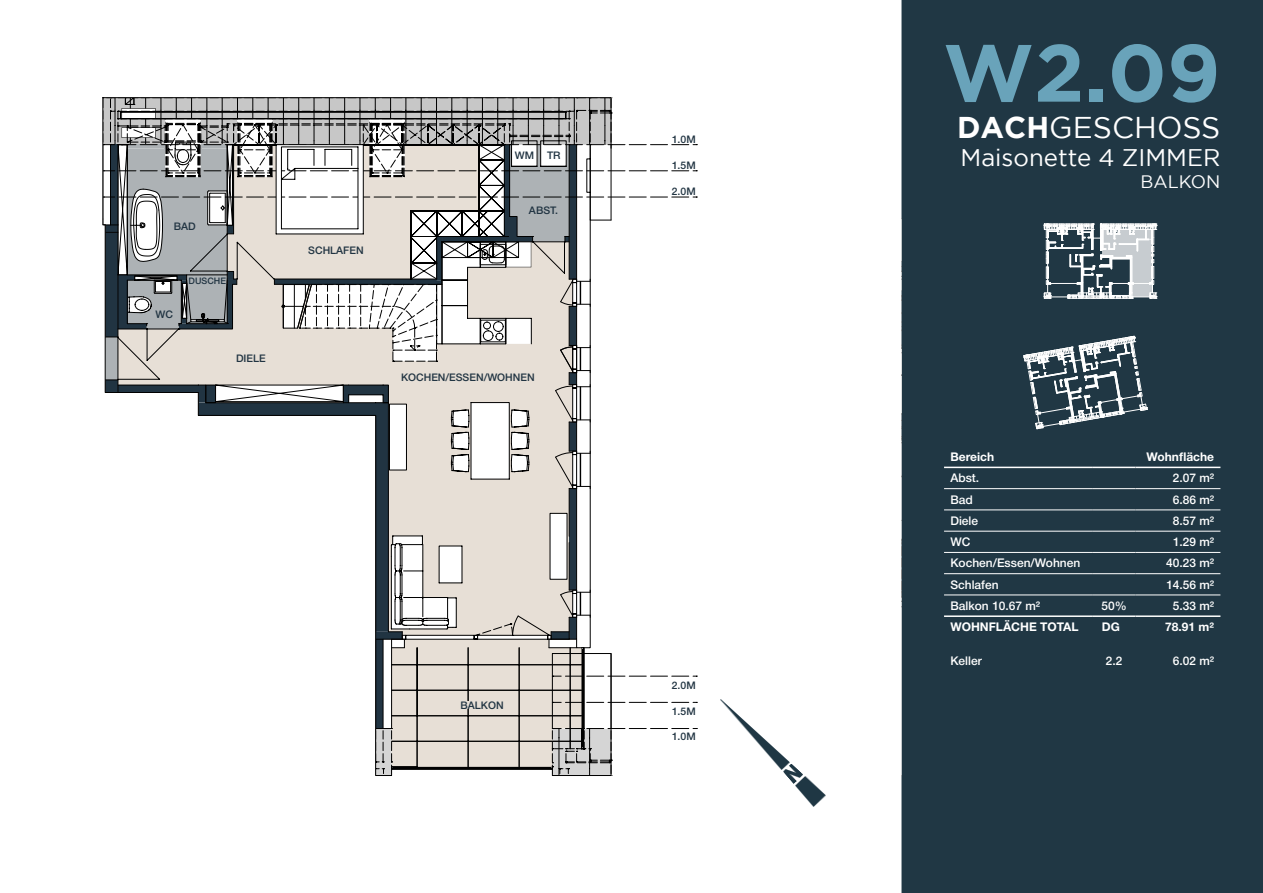
<style>
.page{position:relative;width:1263px;height:893px;background:#fff}
.page>*{position:absolute;margin:0;border:0;box-sizing:border-box;transform-origin:0 0}
.t1{font:700 81px "Gotham";color:#69a3ba}
.t2{font:30px "Gotham";color:#fff}
.t3{font:24px "Gotham";color:#fff}
.t4{font:18px "Gotham";color:#fff}
.t5{font:16.35px "Arial";color:#fff}
.t6{font:condensed 12px "Helvetica Neue";color:#fff}
.t7{font:700 12px "Helvetica Neue";color:#fff}
.t8{font:condensed 10.5px "Helvetica Neue";color:#213442}
.t9{font:condensed 9px "Helvetica Neue";color:#213442}
.s1{font-weight:700}
</style>
<div class="page">
<div style="left:901px;top:0;width:362px;height:893px;background:#203744"></div>
<svg style="left:1163px;top:594px;width:12px;height:1px"></svg>
<svg style="left:1002px;top:594px;width:13px;height:1px"></svg>
<svg style="left:901px;top:97px;width:1px;height:679px"></svg>
<svg style="left:102px;top:97px;width:596px;height:679px"></svg>
<svg style="left:1023px;top:223px;width:135px;height:206px"></svg>
<hr style="left:944px;top:488px;width:149px;height:1px;background:#fff">
<hr style="left:1093px;top:488px;width:42px;height:1px;background:#fff">
<hr style="left:1135px;top:488px;width:85px;height:1px;background:#fff">
<hr style="left:944px;top:509px;width:149px;height:1px;background:#fff">
<hr style="left:1093px;top:509px;width:42px;height:1px;background:#fff">
<hr style="left:1135px;top:509px;width:85px;height:1px;background:#fff">
<hr style="left:944px;top:531px;width:149px;height:1px;background:#fff">
<hr style="left:1093px;top:531px;width:42px;height:1px;background:#fff">
<hr style="left:1135px;top:531px;width:85px;height:1px;background:#fff">
<hr style="left:944px;top:552px;width:149px;height:1px;background:#fff">
<hr style="left:1093px;top:552px;width:42px;height:1px;background:#fff">
<hr style="left:1135px;top:552px;width:85px;height:1px;background:#fff">
<hr style="left:944px;top:573px;width:149px;height:1px;background:#fff">
<hr style="left:1093px;top:573px;width:42px;height:1px;background:#fff">
<hr style="left:1135px;top:573px;width:85px;height:1px;background:#fff">
<hr style="left:944px;top:595px;width:149px;height:1px;background:#fff">
<hr style="left:1093px;top:595px;width:42px;height:1px;background:#fff">
<hr style="left:1135px;top:595px;width:85px;height:1px;background:#fff">
<hr style="left:944px;top:615px;width:149px;height:2px;background:#fff">
<hr style="left:1093px;top:615px;width:42px;height:2px;background:#fff">
<hr style="left:1135px;top:615px;width:85px;height:2px;background:#fff">
<hr style="left:944px;top:467px;width:149px;height:1px;background:#fff">
<hr style="left:1093px;top:467px;width:42px;height:1px;background:#fff">
<hr style="left:1135px;top:467px;width:85px;height:1px;background:#fff">
<svg style="left:720px;top:699px;width:105px;height:108px"></svg>
<div style="left:460px;top:701px;width:44px;height:8px;background:#e7dfd6"></div>
<p class="t8" style="left:174px;top:217px;width:23px">BAD</p>
<p class="t8" style="left:156px;top:305px;width:19px">WC</p>
<p class="t9" style="left:189px;top:274px;width:39px">DUSCHE</p>
<p class="t8" style="left:236px;top:350px;width:31px">DIELE</p>
<p class="t8" style="left:308px;top:242px;width:57px">SCHLAFEN</p>
<p class="t8" style="left:515px;top:147px;width:47px">WM TR</p>
<p class="t8" style="left:529px;top:202px;width:31px">ABST.</p>
<p class="t8" style="left:401px;top:369px;width:135px">KOCHEN/ESSEN/WOHNEN</p>
<p class="t8" style="left:672px;top:131px;width:25px">1.0M</p>
<p class="t8" style="left:672px;top:157px;width:25px">1.5M</p>
<p class="t8" style="left:672px;top:183px;width:25px">2.0M</p>
<p class="t8" style="left:460px;top:697px;width:45px">BALKON</p>
<p class="t8" style="left:672px;top:677px;width:25px">2.0M</p>
<p class="t8" style="left:672px;top:702px;width:25px">1.5M</p>
<p class="t8" style="left:672px;top:728px;width:25px">1.0M</p>
<h1 class="t1" style="left:943px;top:26px;width:279px">W2.09</h1>
<h2 class="t2" style="left:957px;top:110px;width:265px"><span class="s1">DACH</span>GESCHOSS</h2>
<h3 class="t3" style="left:960px;top:145px;width:261px">Maisonette 4 ZIMMER</h3>
<h3 class="t4" style="left:1140px;top:172px;width:81px">BALKON</h3>
<h3 class="t5" style="left:1189px;top:167px;width:24px">2.9</h3>
<p class="t7" style="left:950px;top:447px;width:45px">Bereich</p>
<p class="t7" style="left:1146px;top:447px;width:69px">Wohnfläche</p>
<p class="t6" style="left:950px;top:468px;width:30px">Abst.</p>
<p class="t6" style="left:1173px;top:468px;width:43px">2.07 m²</p>
<p class="t6" style="left:950px;top:490px;width:24px">Bad</p>
<p class="t6" style="left:1173px;top:490px;width:43px">6.86 m²</p>
<p class="t6" style="left:950px;top:511px;width:29px">Diele</p>
<p class="t6" style="left:1173px;top:511px;width:43px">8.57 m²</p>
<p class="t6" style="left:950px;top:532px;width:21px">WC</p>
<p class="t6" style="left:1173px;top:532px;width:43px">1.29 m²</p>
<p class="t6" style="left:950px;top:553px;width:132px">Kochen/Essen/Wohnen</p>
<p class="t6" style="left:1166px;top:553px;width:50px">40.23 m²</p>
<p class="t6" style="left:950px;top:575px;width:50px">Schlafen</p>
<p class="t6" style="left:1166px;top:575px;width:50px">14.56 m²</p>
<p class="t6" style="left:950px;top:596px;width:91px">Balkon 10.67 m²</p>
<p class="t6" style="left:1101px;top:596px;width:27px">50%</p>
<p class="t6" style="left:1173px;top:596px;width:43px">5.33 m²</p>
<p class="t7" style="left:950px;top:617px;width:130px">WOHNFLÄCHE TOTAL</p>
<p class="t7" style="left:1102px;top:617px;width:19px">DG</p>
<p class="t7" style="left:1165px;top:617px;width:50px">78.91 m²</p>
<p class="t6" style="left:950px;top:651px;width:33px">Keller</p>
<p class="t6" style="left:1106px;top:651px;width:18px">2.2</p>
<p class="t6" style="left:1173px;top:651px;width:43px">6.02 m²</p>
</div>
